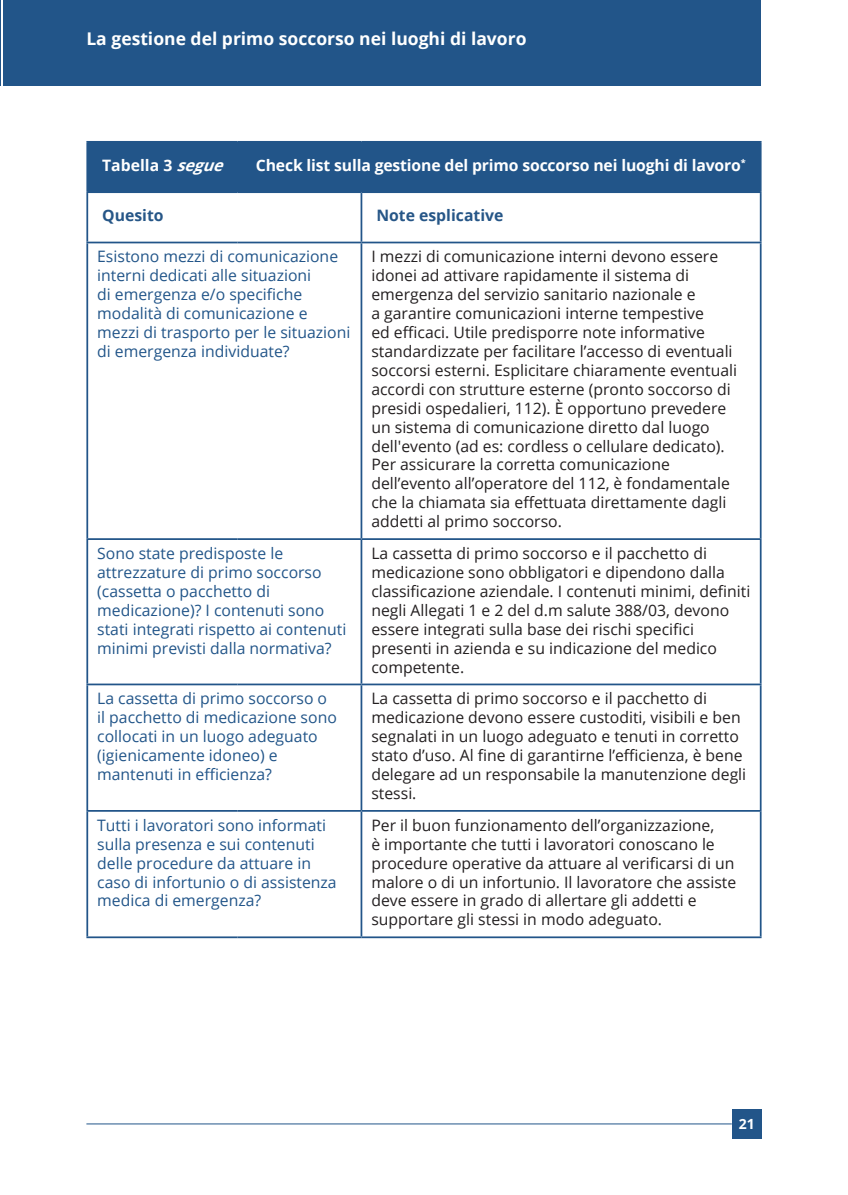
<style>
.page{position:relative;width:848px;height:1195px;background:#fff}
.page>*{position:absolute;margin:0;border:0;box-sizing:border-box;transform-origin:0 0}
.t1{font:700 17.5px "Open Sans";color:#fff}
.t2{font:15.75px/18.9px "Open Sans";color:#231f20}
.t3{font:15.75px/18.9px "Open Sans";color:#225589}
.t4{font:700 15.75px "Open Sans";letter-spacing:-.01em;color:#fff}
.t5{font:700 15.75px "Open Sans";color:#265687}
.t6{font:700 14px "Open Sans";color:#fff}
.s1{font-style:italic}
</style>
<div class="page">
<hr style="left:0;top:0;width:1px;height:85px;background:#225589">
<div style="left:3px;top:0;width:757px;height:85px;background:#225589"></div>
<hr style="left:86px;top:1123px;width:645px;height:1px;background:#225589">
<div style="left:731px;top:1108px;width:30px;height:30px;background:#225589"></div>
<div style="left:88px;top:143px;width:671px;height:48px;background:#225589"></div>
<hr style="left:86px;top:141px;width:151px;height:2px;background:#225589">
<hr style="left:86px;top:143px;width:2px;height:48px;background:#225589">
<hr style="left:237px;top:141px;width:124px;height:2px;background:#225589">
<hr style="left:236px;top:143px;width:2px;height:48px;background:#225589">
<hr style="left:361px;top:141px;width:400px;height:2px;background:#225589">
<hr style="left:759px;top:143px;width:2px;height:48px;background:#225589">
<hr style="left:86px;top:191px;width:151px;height:2px;background:#225589">
<hr style="left:237px;top:191px;width:124px;height:2px;background:#225589">
<hr style="left:361px;top:191px;width:400px;height:2px;background:#225589">
<hr style="left:86px;top:193px;width:2px;height:49px;background:#225589">
<hr style="left:360px;top:193px;width:2px;height:49px;background:#225589">
<hr style="left:759px;top:193px;width:2px;height:49px;background:#225589">
<hr style="left:86px;top:242px;width:151px;height:1px;background:#225589">
<hr style="left:86px;top:243px;width:2px;height:295px;background:#225589">
<hr style="left:237px;top:242px;width:124px;height:1px;background:#225589">
<hr style="left:361px;top:242px;width:400px;height:1px;background:#225589">
<hr style="left:360px;top:243px;width:2px;height:295px;background:#225589">
<hr style="left:759px;top:243px;width:2px;height:295px;background:#225589">
<hr style="left:86px;top:538px;width:151px;height:2px;background:#225589">
<hr style="left:86px;top:540px;width:2px;height:143px;background:#225589">
<hr style="left:237px;top:538px;width:124px;height:2px;background:#225589">
<hr style="left:361px;top:538px;width:400px;height:2px;background:#225589">
<hr style="left:360px;top:540px;width:2px;height:143px;background:#225589">
<hr style="left:759px;top:540px;width:2px;height:143px;background:#225589">
<hr style="left:86px;top:683px;width:151px;height:2px;background:#225589">
<hr style="left:86px;top:685px;width:2px;height:125px;background:#225589">
<hr style="left:237px;top:683px;width:124px;height:2px;background:#225589">
<hr style="left:361px;top:683px;width:400px;height:2px;background:#225589">
<hr style="left:360px;top:685px;width:2px;height:125px;background:#225589">
<hr style="left:759px;top:685px;width:2px;height:125px;background:#225589">
<hr style="left:86px;top:810px;width:151px;height:1px;background:#225589">
<hr style="left:86px;top:811px;width:2px;height:125px;background:#225589">
<hr style="left:237px;top:810px;width:124px;height:1px;background:#225589">
<hr style="left:361px;top:810px;width:400px;height:1px;background:#225589">
<hr style="left:360px;top:811px;width:2px;height:125px;background:#225589">
<hr style="left:759px;top:811px;width:2px;height:125px;background:#225589">
<hr style="left:86px;top:936px;width:151px;height:2px;background:#225589">
<hr style="left:237px;top:936px;width:124px;height:2px;background:#225589">
<hr style="left:361px;top:936px;width:400px;height:2px;background:#225589">
<p class="t1" style="left:86px;top:26px;width:441px">La gestione del primo soccorso nei luoghi di lavoro</p>
<p class="t4" style="left:102px;top:154px;width:129px">Tabella 3 <span class="s1">segue</span></p>
<p class="t4" style="left:256px;top:154px;width:491px">Check list sulla gestione del primo soccorso nei luoghi di lavoro<sup>*</sup></p>
<p class="t5" style="left:102px;top:204px;width:63px">Quesito</p>
<p class="t5" style="left:376px;top:204px;width:129px">Note esplicative</p>
<p class="t3" style="left:97px;top:247px;width:254px">Esistono mezzi di comunicazione interni dedicati alle situazioni<br>di emergenza e/o specifiche modalità di comunicazione e mezzi di trasporto per le situazioni di emergenza individuate?</p>
<p class="t2" style="left:371px;top:247px;width:367px">I mezzi di comunicazione interni devono essere idonei ad attivare rapidamente il sistema di emergenza del servizio sanitario nazionale e<br>a garantire comunicazioni interne tempestive<br>ed efficaci. Utile predisporre note informative standardizzate per facilitare l’accesso di eventuali soccorsi esterni. Esplicitare chiaramente eventuali accordi con strutture esterne (pronto soccorso di presidi ospedalieri, 112). È opportuno prevedere un sistema di comunicazione diretto dal luogo dell'evento (ad es: cordless o cellulare dedicato).<br>Per assicurare la corretta comunicazione dell’evento all’operatore del 112, è fondamentale che la chiamata sia effettuata direttamente dagli addetti al primo soccorso.</p>
<p class="t3" style="left:97px;top:543px;width:250px">Sono state predisposte le attrezzature di primo soccorso (cassetta o pacchetto di medicazione)? I contenuti sono stati integrati rispetto ai contenuti minimi previsti dalla normativa?</p>
<p class="t2" style="left:371px;top:543px;width:380px">La cassetta di primo soccorso e il pacchetto di medicazione sono obbligatori e dipendono dalla classificazione aziendale. I contenuti minimi, definiti negli Allegati 1 e 2 del d.m salute 388/03, devono essere integrati sulla base dei rischi specifici presenti in azienda e su indicazione del medico competente.</p>
<p class="t3" style="left:97px;top:689px;width:241px">La cassetta di primo soccorso o il pacchetto di medicazione sono collocati in un luogo adeguato (igienicamente idoneo) e mantenuti in efficienza?</p>
<p class="t2" style="left:371px;top:689px;width:376px">La cassetta di primo soccorso e il pacchetto di medicazione devono essere custoditi, visibili e ben segnalati in un luogo adeguato e tenuti in corretto stato d’uso. Al fine di garantirne l’efficienza, è bene delegare ad un responsabile la manutenzione degli stessi.</p>
<p class="t3" style="left:97px;top:815px;width:241px">Tutti i lavoratori sono informati sulla presenza e sui contenuti delle procedure da attuare in caso di infortunio o di assistenza medica di emergenza?</p>
<p class="t2" style="left:371px;top:815px;width:366px">Per il buon funzionamento dell’organizzazione,<br>è importante che tutti i lavoratori conoscano le procedure operative da attuare al verificarsi di un malore o di un infortunio. Il lavoratore che assiste deve essere in grado di allertare gli addetti e supportare gli stessi in modo adeguato.</p>
<p class="t6" style="left:738px;top:1114px;width:17px">21</p>
</div>
